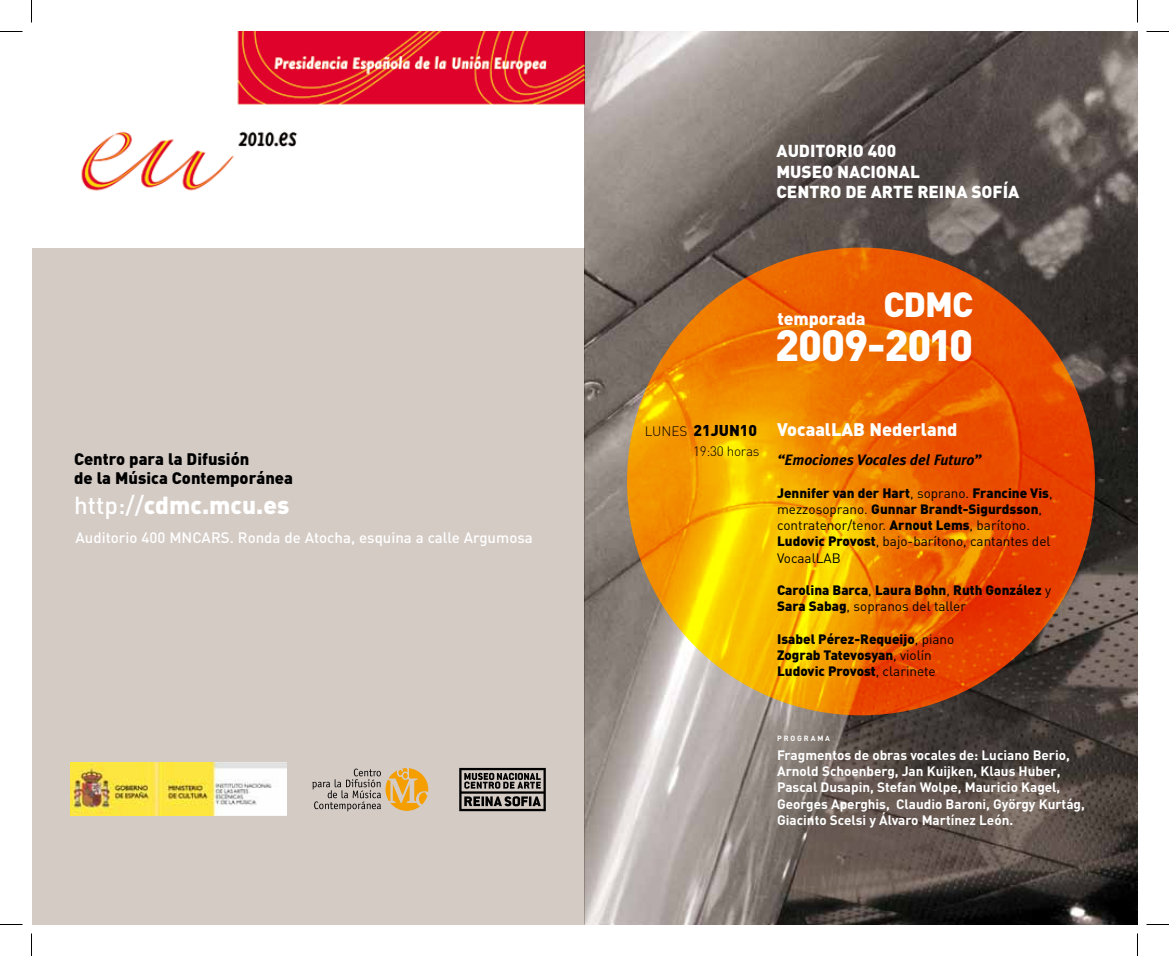
<style>
.page{position:relative;width:1169px;height:956px;background:#fff}
.page>*{position:absolute;margin:0;border:0;box-sizing:border-box;transform-origin:0 0}
.t1{font:900 43.35px "DIN";letter-spacing:-.025em;color:#fff}
.t2{font:900 34.5px "DIN";color:#fff}
.t3{font:900 24.3px "DIN";color:#fff}
.t4{font:900 18px "DIN";color:#fff}
.t5{font:900 17.55px "DIN";color:#fff}
.t6{font:900 17.1px/20.5px "DIN";color:#fff}
.t7{font:900 16.5px/19.8px "DIN";color:#000}
.t8{font:900 15.45px "DIN";color:#000}
.t9{font:500 15px "DIN";color:#fff}
.t10{font:italic 700 15px "Meta Plus";color:#000}
.t11{font:700 13.5px/16.2px "DIN";color:#fff}
.t12{font:13.5px/16.2px "DIN";color:#000}
.t13{font:900 13.5px/16.2px "DIN";color:#000}
.t14{font:300 13.5px "DIN";letter-spacing:-.02em;color:#000}
.t15{font:700 7.5px "DIN";letter-spacing:.25em;color:#fff}
.s1{font-weight:500}
.s2{font-weight:300;font-size:13.5px}
.s3{font-weight:900}
.s4{font-weight:400}
</style>
<div class="page">
<div style="left:32px;top:248px;width:552px;height:676px;background:#d4cbc5"></div>
<img style="left:70px;top:762px;width:216px;height:54px">
<svg style="left:312px;top:768px;width:116px;height:43px"></svg>
<svg style="left:459px;top:768px;width:87px;height:43px"></svg>
<img style="left:81px;top:32px;width:503px;height:159px">
<img style="left:584px;top:32px;width:553px;height:892px">
<svg style="left:627px;top:248px;width:467px;height:467px"></svg>
<svg style="left:0;top:31px;width:22px;height:1px"></svg>
<svg style="left:1146px;top:31px;width:23px;height:1px"></svg>
<svg style="left:0;top:924px;width:22px;height:1px"></svg>
<svg style="left:1146px;top:924px;width:23px;height:1px"></svg>
<svg style="left:31px;top:0;width:1px;height:23px"></svg>
<svg style="left:31px;top:933px;width:1px;height:23px"></svg>
<svg style="left:1137px;top:0;width:1px;height:23px"></svg>
<svg style="left:1137px;top:933px;width:1px;height:23px"></svg>
<p class="t7" style="left:74px;top:448px;width:220px">Centro para la Difusión<br>de la Música Contemporánea</p>
<h3 class="t3" style="left:74px;top:489px;width:217px"><span class="s1">http://</span>cdmc.mcu.es</h3>
<p class="t9" style="left:76px;top:528px;width:459px">Auditorio 400 MNCARS. Ronda de Atocha, esquina a calle Argumosa</p>
<p class="t6" style="left:776px;top:140px;width:242px">Auditorio 400<br>Museo Nacional<br>Centro de Arte Reina Sofía</p>
<h2 class="t2" style="left:883px;top:281px;width:91px">CDMC</h2>
<h1 class="t1" style="left:775px;top:316px;width:200px">2009-2010</h1>
<p class="t5" style="left:777px;top:307px;width:90px">temporada</p>
<p class="t8" style="left:645px;top:420px;width:114px"><span class="s2">LUNES</span> 21JUN10</p>
<p class="t14" style="left:693px;top:442px;width:68px">19:30 horas</p>
<h3 class="t4" style="left:777px;top:417px;width:182px">VocaalLAB Nederland</h3>
<p class="t10" style="left:777px;top:451px;width:206px">“Emociones Vocales del Futuro”</p>
<p class="t12" style="left:777px;top:485px;width:277px"><span class="s3">Jennifer van der Hart</span>, soprano. <span class="s3">Francine Vis</span>, mezzosoprano. <span class="s3">Gunnar Brandt-Sigurdsson</span>, contratenor/tenor. <span class="s3">Arnout Lems</span>, barítono.<br><span class="s3">Ludovic Provost</span>, bajo-barítono, cantantes del VocaalLAB</p>
<p class="t13" style="left:777px;top:581px;width:275px">Carolina Barca<span class="s4">,</span> Laura Bohn<span class="s4">,</span> Ruth González <span class="s4">y<br></span>Sara Sabag<span class="s4">, sopranos del taller</span></p>
<p class="t13" style="left:777px;top:630px;width:179px">Isabel Pérez-Requeijo<span class="s4">, piano<br></span>Zograb Tatevosyan<span class="s4">, violín<br></span>Ludovic Provost<span class="s4">, clarinete</span></p>
<p class="t15" style="left:777px;top:733px;width:54px">PROGRAMA</p>
<p class="t11" style="left:777px;top:746px;width:309px">Fragmentos de obras vocales de: Luciano Berio, Arnold Schoenberg, Jan Kuijken, Klaus Huber, Pascal Dusapin, Stefan Wolpe, Mauricio Kagel, Georges Aperghis, Claudio Baroni, György Kurtág, Giacinto Scelsi y Álvaro Martínez León.</p>
</div>
